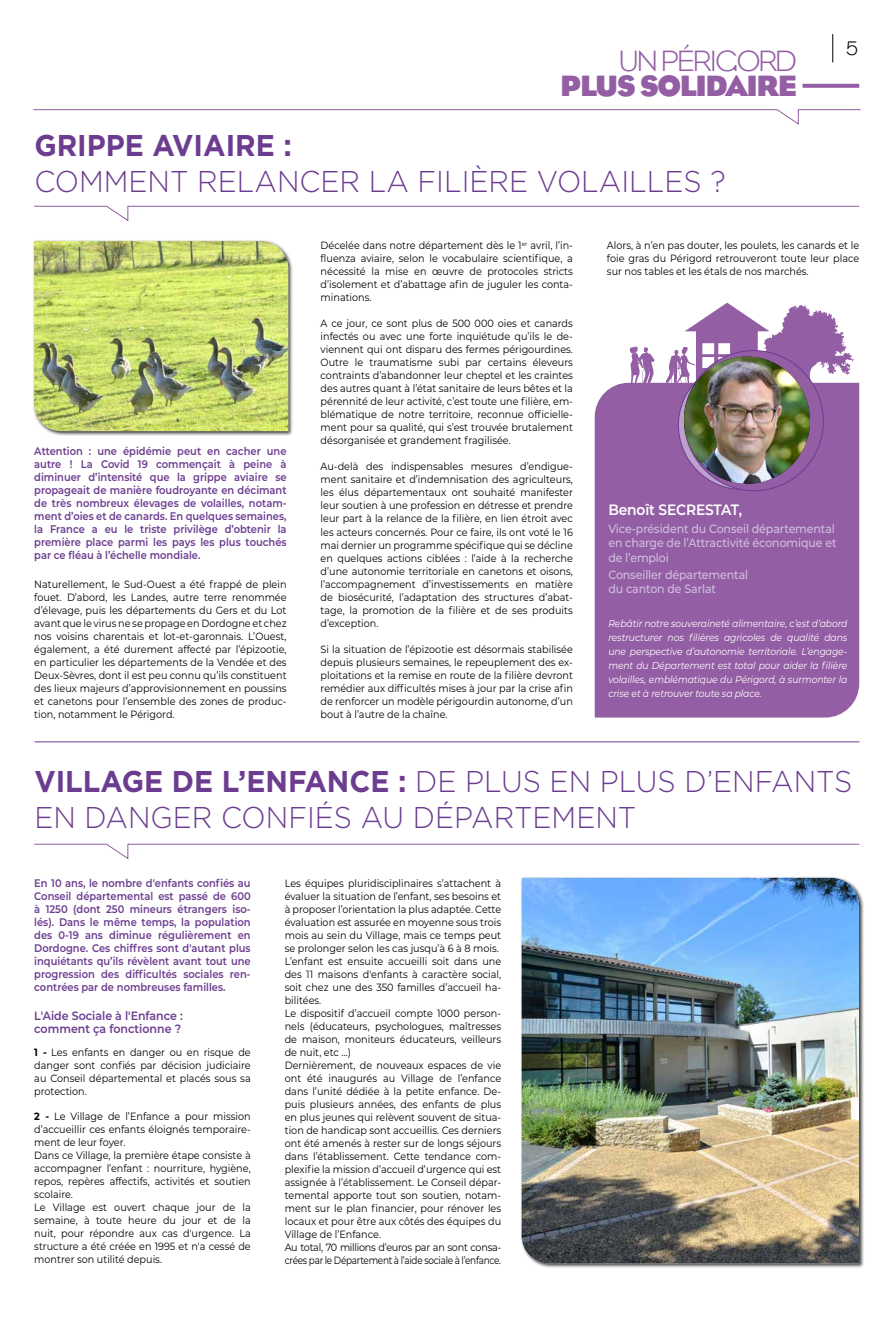
<style>
.page{position:relative;width:893px;height:1333px;background:#fff}
.page>*{position:absolute;margin:0;border:0;box-sizing:border-box;transform-origin:0 0}
.t1{font:300 30px/36px "Gotham";color:#6c3c90;scale:.95 1}
.t2{font:700 30px "Gotham";color:#6c3c90;scale:.95 1}
.t3{font:700 30px "Eagle";letter-spacing:-.05em;color:#945ea4}
.t4{font:300 30px "Eagle";letter-spacing:-.05em;color:#945ea4}
.t5{font:300 20px "Eagle";color:#000}
.t6{font:600 15px "Montserrat";letter-spacing:-.01em;color:#fff;scale:.92 1}
.t7{font:500 12px/14.4px "Montserrat";letter-spacing:-.01em;color:#d1bfdf;scale:.92 1}
.t8{font:600 12px/13px "Montserrat";color:#6c3c90;scale:.92 1}
.t9{font:600 11px/13px "Montserrat";color:#6c3c90;text-align:justify;scale:.9 1}
.t10{font:10.5px/13px "Montserrat";color:#000;text-align:justify;scale:.92 1}
.t11{font:italic 10px/14px "Montserrat";letter-spacing:-.01em;color:#fff;text-align:justify;scale:.92 1}
.s1{font-weight:700}
</style>
<div class="page">
<svg style="left:33px;top:109px;width:828px;height:16px"></svg>
<svg style="left:802px;top:84px;width:57px;height:4px"></svg>
<svg style="left:625px;top:302px;width:229px;height:81px"></svg>
<div style="left:595px;top:383px;width:264px;height:334px;background:#945ea4"></div>
<svg style="left:678px;top:362px;width:126px;height:127px"></svg>
<div style="left:684px;top:350px;width:139px;height:140px;background:#945ea4;border-radius:50%"></div>
<img style="left:684px;top:356px;width:126px;height:128px;border-radius:63px">
<svg style="left:34px;top:205px;width:826px;height:17px"></svg>
<svg style="left:34px;top:843px;width:826px;height:17px"></svg>
<div style="left:32px;top:239px;width:261px;height:197px;background:#000;opacity:.75"></div>
<img style="left:34px;top:241px;width:254px;height:190px">
<div style="left:520px;top:876px;width:344px;height:392px;background:#000;opacity:.75"></div>
<img style="left:522px;top:877px;width:337px;height:386px">
<svg style="left:832px;top:34px;width:1px;height:28px"></svg>
<hr style="left:35px;top:741px;width:824px;height:1px;background:#6c3c90">
<h1 class="t4" style="left:619px;top:44px;width:179px">UN PÉRIGORD</h1>
<h1 class="t3" style="left:560px;top:69px;width:238px">PLUS SOLIDAIRE</h1>
<h1 class="t2" style="left:34px;top:128px;width:273px">GRIPPE AVIAIRE :</h1>
<h1 class="t1" style="left:34px;top:163px;width:729px">COMMENT RELANCER LA FILIÈRE VOLAILLES ?</h1>
<h2 class="t5" style="left:846px;top:37px;width:13px">5</h2>
<p class="t9" style="left:34px;top:444px;width:282px">Attention : une épidémie peut en cacher une autre ! La Covid 19 commençait à peine à diminuer d’intensité que la grippe aviaire se propageait de manière foudroyante en décimant de très nombreux élevages de volailles, notam&shy;ment d’oies et de canards. En quelques semaines, la France a eu le triste privilège d’obtenir la première place parmi les pays les plus touchés par ce fléau à l’échelle mondiale.</p>
<p class="t10" style="left:34px;top:577px;width:276px">Naturellement, le Sud-Ouest a été frappé de plein fouet. D’abord, les Landes, autre terre renommée d’élevage, puis les départements du Gers et du Lot avant que le virus ne se propage en Dordogne et chez nos voisins charentais et lot-et-garonnais. L’Ouest, également, a été durement affecté par l’épizootie, en particulier les départements de la Vendée et des Deux-Sèvres, dont il est peu connu qu’ils constituent des lieux majeurs d’approvisionnement en poussins et canetons pour l’ensemble des zones de produc&shy;tion, notamment le Périgord.</p>
<p class="t10" style="left:321px;top:239px;width:276px">Décelée dans notre département dès le 1<sup>er</sup> avril, l’in&shy;fluenza aviaire, selon le vocabulaire scientifique, a nécessité la mise en œuvre de protocoles stricts d’isolement et d’abattage afin de juguler les conta&shy;minations.</p>
<p class="t10" style="left:321px;top:317px;width:276px">A ce jour, ce sont plus de 500 000 oies et canards infectés ou avec une forte inquiétude qu’ils le de&shy;viennent qui ont disparu des fermes périgourdines.<br>Outre le traumatisme subi par certains éleveurs contraints d’abandonner leur cheptel et les craintes des autres quant à l’état sanitaire de leurs bêtes et la pérennité de leur activité, c’est toute une filière, em&shy;blématique de notre territoire, reconnue officielle&shy;ment pour sa qualité, qui s’est trouvée brutalement désorganisée et grandement fragilisée.</p>
<p class="t10" style="left:321px;top:460px;width:276px">Au-delà des indispensables mesures d’endigue&shy;ment sanitaire et d’indemnisation des agriculteurs, les élus départementaux ont souhaité manifester leur soutien à une profession en détresse et prendre leur part à la relance de la filière, en lien étroit avec les acteurs concernés. Pour ce faire, ils ont voté le 16 mai dernier un programme spécifique qui se décline en quelques actions ciblées : l’aide à la recherche d’une autonomie territoriale en canetons et oisons, l’accompagnement d’investissements en matière de biosécurité, l’adaptation des structures d’abat&shy;tage, la promotion de la filière et de ses produits d’exception.</p>
<p class="t10" style="left:321px;top:642px;width:276px">Si la situation de l’épizootie est désormais stabilisée depuis plusieurs semaines, le repeuplement des ex&shy;ploitations et la remise en route de la filière devront remédier aux difficultés mises à jour par la crise afin de renforcer un modèle périgourdin autonome, d’un bout à l’autre de la chaîne.</p>
<p class="t10" style="left:607px;top:239px;width:276px">Alors, à n’en pas douter, les poulets, les canards et le foie gras du Périgord retrouveront toute leur place sur nos tables et les étals de nos marchés.</p>
<h3 class="t6" style="left:608px;top:499px;width:147px">Benoît SECRESTAT,</h3>
<p class="t7" style="left:608px;top:521px;width:250px">Vice-président du Conseil départemental en charge de l’Attractivité économique et de l’emploi</p>
<p class="t7" style="left:608px;top:567px;width:154px">Conseiller départemental du canton de Sarlat</p>
<p class="t11" style="left:608px;top:616px;width:261px">Rebâtir notre souveraineté alimentaire, c’est d’abord restructurer nos filières agricoles de qualité dans une perspective d’autonomie territoriale. L’engage&shy;ment du Département est total pour aider la filière volailles, emblématique du Périgord, à surmonter la crise et à retrouver toute sa place.</p>
<h1 class="t1" style="left:34px;top:763px;width:863px"><span class="s1">VILLAGE DE L’ENFANCE :</span> DE PLUS EN PLUS D’ENFANTS<br>EN DANGER CONFIÉS AU DÉPARTEMENT</h1>
<p class="t9" style="left:34px;top:876px;width:242px">En 10 ans, le nombre d'enfants confiés au Conseil départemental est passé de 600 à 1250 (dont 250 mineurs étrangers iso&shy;lés). Dans le même temps, la population des 0-19 ans diminue régulièrement en Dordogne. Ces chiffres sont d'autant plus inquiétants qu’ils révèlent avant tout une progression des difficultés sociales ren&shy;contrées par de nombreuses familles.</p>
<p class="t8" style="left:34px;top:1008px;width:163px">L'Aide Sociale à l'Enfance : comment ça fonctionne ?</p>
<p class="t10" style="left:34px;top:1045px;width:237px"><span class="s1">1 -</span> Les enfants en danger ou en risque de danger sont confiés par décision judiciaire au Conseil départemental et placés sous sa protection.</p>
<p class="t10" style="left:34px;top:1109px;width:237px;text-align:left"><span class="s1">2 -</span> Le Village de l’Enfance a pour mission d’accueillir ces enfants éloignés temporaire&shy;ment de leur foyer.<br>Dans ce Village, la première étape consiste à accompagner l’enfant : nourriture, hygiène, repos, repères affectifs, activités et soutien scolaire.<br>Le Village est ouvert chaque jour de la semaine, à toute heure du jour et de la nuit, pour répondre aux cas d'urgence. La structure a été créée en 1995 et n'a cessé de montrer son utilité depuis.</p>
<p class="t10" style="left:285px;top:875px;width:237px;text-align:left">Les équipes pluridisciplinaires s’attachent à évaluer la situation de l’enfant, ses besoins et à proposer l’orientation la plus adaptée. Cette évaluation est assurée en moyenne sous trois mois au sein du Village, mais ce temps peut se prolonger selon les cas jusqu’à 6 à 8 mois.<br>L’enfant est ensuite accueilli soit dans une des 11 maisons d'enfants à caractère social, soit chez une des 350 familles d’accueil ha&shy;bilitées.<br>Le dispositif d’accueil compte 1000 person&shy;nels (éducateurs, psychologues, maîtresses de maison, moniteurs éducateurs, veilleurs de nuit, etc …)<br>Dernièrement, de nouveaux espaces de vie ont été inaugurés au Village de l’enfance dans l’unité dédiée à la petite enfance. De&shy;puis plusieurs années, des enfants de plus en plus jeunes qui relèvent souvent de situa&shy;tion de handicap sont accueillis. Ces derniers ont été amenés à rester sur de longs séjours dans l’établissement. Cette tendance com&shy;plexifie la mission d’accueil d’urgence qui est assignée à l’établissement. Le Conseil dépar&shy;temental apporte tout son soutien, notam&shy;ment sur le plan financier, pour rénover les locaux et pour être aux côtés des équipes du Village de l’Enfance.<br>Au total, 70 millions d’euros par an sont consa&shy;crées par le Département à l’aide sociale à l’enfance.</p>
</div>
